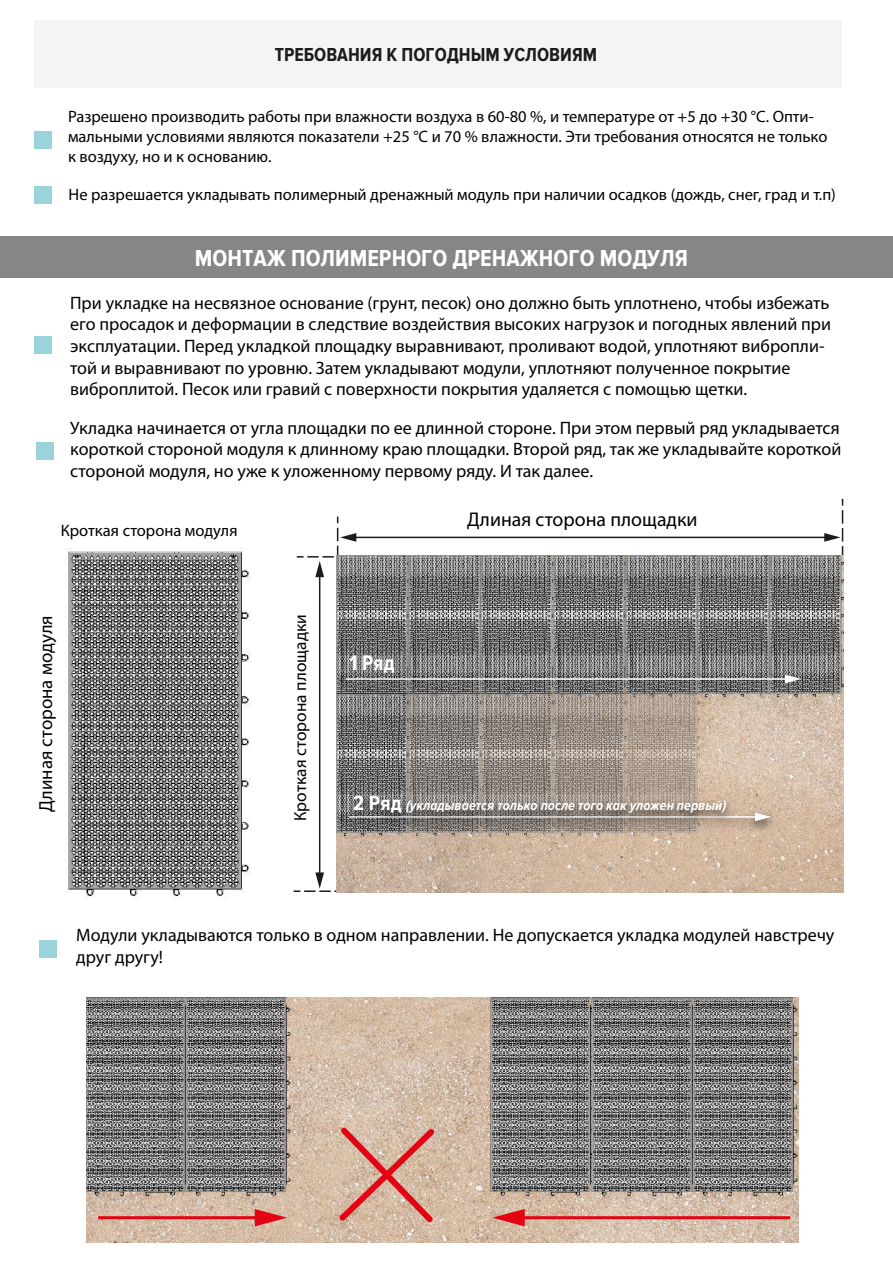
<style>
.page{position:relative;width:893px;height:1263px;background:#fff}
.page>*{position:absolute;margin:0;border:0;box-sizing:border-box;transform-origin:0 0}
.t1{font:700 24px "Proxima Nova Cond";color:#fff}
.t2{font:700 21.75px "Proxima Nova Cond";color:#fff}
.t3{font:19.8px "Myriad Pro";color:#000}
.t4{font:700 19.5px "Proxima Nova Cond";color:#1c1c1b}
.t5{font:18.9px "Myriad Pro";color:#000}
.t6{font:18px/21.6px "Myriad Pro";color:#000}
.t7{font:17.4px "Myriad Pro";color:#000}
.t8{font:16.5px/19.8px "Myriad Pro";color:#000}
.t9{font:italic 700 14.4px "Proxima Nova Cond";color:#fff}
.s1{font-style:normal;font-size:21.3px}
</style>
<div class="page">
<div style="left:34px;top:20px;width:808px;height:67px;background:#f4f4f4"></div>
<div style="left:0;top:237px;width:893px;height:41px;background:#868686"></div>
<img style="left:337px;top:771px;width:506px;height:121px">
<img style="left:360px;top:555px;width:34px;height:30px">
<img style="left:394px;top:555px;width:72px;height:30px">
<img style="left:466px;top:555px;width:72px;height:53px">
<img style="left:538px;top:555px;width:73px;height:53px">
<img style="left:611px;top:555px;width:72px;height:53px">
<img style="left:683px;top:555px;width:72px;height:53px">
<img style="left:755px;top:555px;width:88px;height:53px">
<img style="left:337px;top:771px;width:57px;height:33px">
<img style="left:394px;top:771px;width:72px;height:12px">
<img style="left:466px;top:771px;width:72px;height:12px">
<img style="left:538px;top:771px;width:73px;height:12px">
<img style="left:611px;top:771px;width:104px;height:12px">
<img style="left:337px;top:608px;width:506px;height:163px">
<hr style="left:346px;top:678px;width:442px;height:2px;background:#fff">
<svg style="left:785px;top:675px;width:16px;height:8px"></svg>
<img style="left:337px;top:585px;width:145px;height:178px">
<img style="left:336px;top:804px;width:448px;height:34px">
<hr style="left:349px;top:816px;width:409px;height:2px;background:#fff">
<svg style="left:755px;top:812px;width:16px;height:9px"></svg>
<hr style="left:353px;top:537px;width:474px;height:1px;background:#1c1c1b">
<svg style="left:824px;top:499px;width:19px;height:72px"></svg>
<hr style="left:319px;top:574px;width:1px;height:301px;background:#1c1c1b">
<svg style="left:297px;top:516px;width:63px;height:72px"></svg>
<svg style="left:294px;top:872px;width:62px;height:20px"></svg>
<img style="left:340px;top:783px;width:399px;height:50px">
<div style="left:35px;top:131px;width:17px;height:17px;background:#9ad3da"></div>
<div style="left:37px;top:442px;width:17px;height:18px;background:#9ad3da"></div>
<div style="left:35px;top:336px;width:17px;height:17px;background:#9ad3da"></div>
<div style="left:35px;top:186px;width:17px;height:17px;background:#9ad3da"></div>
<img style="left:67px;top:548px;width:184px;height:351px">
<img style="left:86px;top:998px;width:712px;height:244px">
<img style="left:86px;top:997px;width:79px;height:201px">
<img style="left:165px;top:996px;width:146px;height:202px">
<img style="left:469px;top:997px;width:101px;height:201px">
<img style="left:570px;top:997px;width:101px;height:201px">
<img style="left:671px;top:996px;width:127px;height:202px">
<hr style="left:98px;top:1216px;width:163px;height:3px;background:#e30413">
<svg style="left:255px;top:1209px;width:32px;height:17px"></svg>
<hr style="left:519px;top:1216px;width:271px;height:3px;background:#e30413">
<svg style="left:492px;top:1209px;width:33px;height:17px"></svg>
<svg style="left:334px;top:1122px;width:106px;height:106px"></svg>
<div style="left:39px;top:940px;width:17px;height:17px;background:#9ad3da"></div>
<p class="t4" style="left:275px;top:44px;width:324px">ТРЕБОВАНИЯ К ПОГОДНЫМ УСЛОВИЯМ</p>
<p class="t8" style="left:68px;top:107px;width:761px">Разрешено производить работы при влажности воздуха в 60-80 %, и температуре от +5 до +30 °C. Опти&shy;мальными условиями являются показатели +25 °C и 70 % влажности. Эти требования относятся не только к воздуху, но и к основанию.</p>
<p class="t8" style="left:69px;top:184px;width:769px">Не разрешается укладывать полимерный дренажный модуль при наличии осадков (дождь, снег, град и т.п)</p>
<h1 class="t1" style="left:195px;top:245px;width:494px">МОНТАЖ ПОЛИМЕРНОГО ДРЕНАЖНОГО МОДУЛЯ</h1>
<p class="t6" style="left:70px;top:292px;width:762px">При укладке на несвязное основание (грунт, песок) оно должно быть уплотнено, чтобы избежать его просадок и деформации в следствие воздействия высоких нагрузок и погодных явлений при эксплуатации. Перед укладкой площадку выравнивают, проливают водой, уплотняют вибропли&shy;той и выравнивают по уровню. Затем укладывают модули, уплотняют полученное покрытие виброплитой. Песок или гравий с поверхности покрытия удаляется с помощью щетки.</p>
<p class="t6" style="left:70px;top:416px;width:773px;text-align:justify">Укладка начинается от угла площадки по ее длинной стороне. При этом первый ряд укладывается короткой стороной модуля к длинному краю площадки. Второй ряд, так же укладывайте короткой стороной модуля, но уже к уложенному первому ряду. И так далее.</p>
<p class="t8" style="left:61px;top:520px;width:178px">Кроткая сторона модуля</p>
<p class="t5" style="left:34px;top:812px;width:198px;rotate:-90deg">Длиная сторона модуля</p>
<p class="t7" style="left:290px;top:821px;width:208px;rotate:-90deg">Кроткая сторона площадки</p>
<p class="t2" style="left:350px;top:650px;width:46px">1 Ряд</p>
<p class="t3" style="left:467px;top:507px;width:232px">Длиная сторона площадки</p>
<p class="t9" style="left:353px;top:797px;width:375px"><span class="s1">2 Ряд</span> (укладывается только после того как уложен первый)</p>
<p class="t6" style="left:76px;top:924px;width:759px">Модули укладываются только в одном направлении. Не допускается укладка модулей навстречу друг другу!</p>
</div>
